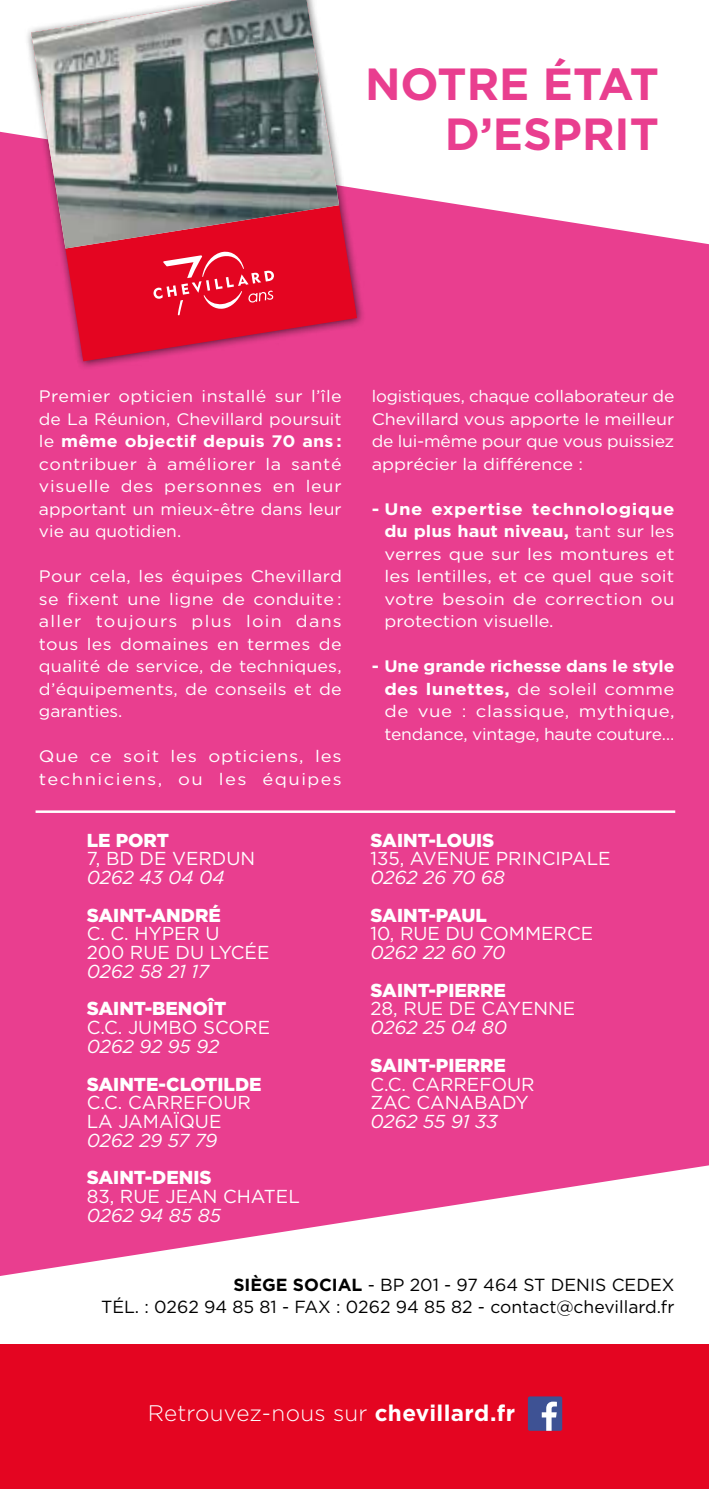
<style>
.page{position:relative;width:709px;height:1489px;background:#fff}
.page>*{position:absolute;margin:0;border:0;box-sizing:border-box;transform-origin:0 0}
.t1{font:700 45px/50px "Gotham Pro";color:#e93e8f;text-align:right}
.t2{font:300 22.5px "Gotham Pro";letter-spacing:.005em;color:#fff}
.t3{font:18.75px/18.8px "Gotham Pro";color:#fff}
.t4{font:900 18.75px "Gotham Pro";color:#fff}
.t5{font:italic 18.75px "Gotham Pro";color:#fff}
.t6{font:17.5px/22.5px "Gotham Pro";color:#000;text-align:right}
.t7{font:16.75px/22.5px "Gotham Pro";letter-spacing:.005em;color:#fff;text-align:justify;scale:1.07 1}
.t8{font:16.75px/22.5px "Gotham Pro";letter-spacing:.005em;color:#fff;text-align:justify;scale:1.08 1}
.t9{font:16.75px/22.5px "Gotham Pro";letter-spacing:.005em;color:#fff;text-align:justify}
.t10{font:16.75px/22.5px "Gotham Pro";letter-spacing:.005em;color:#fff;text-align:justify;scale:1.12 1}
.t11{font:16.75px/22.5px "Gotham Pro";letter-spacing:.065em;color:#fff;scale:1.11 1}
.s1{font-weight:700}
</style>
<div class="page">
<div style="left:0;top:0;width:709px;height:1488px;background:#e93e8f"></div>
<svg style="left:0;top:1165px;width:709px;height:179px;fill:#fff"></svg>
<svg style="left:0;top:0;width:709px;height:244px;fill:#fff"></svg>
<div style="left:24px;top:0;width:342px;height:370px;background:#000;opacity:.6"></div>
<svg style="left:31px;top:0;width:326px;height:361px;fill:#e40521"></svg>
<img style="left:31px;top:0;width:308px;height:248px">
<svg style="left:153px;top:250px;width:121px;height:65px"></svg>
<hr style="left:36px;top:810px;width:639px;height:3px;background:#fff">
<div style="left:0;top:1344px;width:709px;height:144px;background:#e40521"></div>
<div style="left:528px;top:1396px;width:34px;height:34px;background:#3e5294;border-radius:2px"></div>
<svg style="left:542px;top:1401px;width:15px;height:29px"></svg>
<h1 class="t1" style="left:365px;top:58px;width:295px">NOTRE ÉTAT<br>D’ESPRIT</h1>
<p class="t7" style="left:39px;top:385px;width:284px">Premier opticien installé sur l’île de La Réunion, Chevillard poursuit le <span class="s1">même objectif depuis 70 ans : </span>contribuer à améliorer la santé visuelle des personnes en leur apportant un mieux-être dans leur vie au quotidien.</p>
<p class="t7" style="left:39px;top:565px;width:284px">Pour cela, les équipes Chevillard se fixent une ligne de conduite : aller toujours plus loin dans tous les domaines en termes de qualité de service, de techniques, d’équipements, de conseils et de garanties.</p>
<p class="t11" style="left:39px;top:745px;width:274px">Que ce soit les opticiens, les techniciens, ou les équipes</p>
<p class="t4" style="left:87px;top:829px;width:84px">LE PORT</p>
<p class="t3" style="left:87px;top:849px;width:170px">7, BD DE VERDUN</p>
<p class="t5" style="left:87px;top:867px;width:139px">0262 43 04 04</p>
<p class="t4" style="left:87px;top:904px;width:136px">SAINT-ANDRÉ</p>
<p class="t3" style="left:87px;top:924px;width:184px">C. C. HYPER U<br>200 RUE DU LYCÉE</p>
<p class="t5" style="left:87px;top:960px;width:124px">0262 58 21 17</p>
<p class="t4" style="left:87px;top:997px;width:141px">SAINT-BENOÎT</p>
<p class="t3" style="left:87px;top:1018px;width:185px">C.C. JUMBO SCORE</p>
<p class="t5" style="left:87px;top:1035px;width:134px">0262 92 95 92</p>
<p class="t4" style="left:87px;top:1072px;width:176px">SAINTE-CLOTILDE</p>
<p class="t3" style="left:87px;top:1093px;width:166px">C.C. CARREFOUR<br>LA JAMAÏQUE</p>
<p class="t5" style="left:87px;top:1129px;width:132px">0262 29 57 79</p>
<p class="t4" style="left:87px;top:1166px;width:126px">SAINT-DENIS</p>
<p class="t3" style="left:87px;top:1186px;width:215px">83, RUE JEAN CHATEL</p>
<p class="t5" style="left:87px;top:1204px;width:136px">0262 94 85 85</p>
<p class="t9" style="left:372px;top:385px;width:304px">logistiques, chaque collaborateur de Chevillard vous apporte le meilleur de lui-même pour que vous puissiez apprécier la différence :</p>
<p class="t8" style="left:384px;top:497px;width:270px;text-indent:-13px"><span class="s1">- Une expertise technologique du plus haut niveau,</span> tant sur les verres que sur les montures et les lentilles, et ce quel que soit votre besoin de correction ou protection visuelle.</p>
<p class="t10" style="left:384px;top:655px;width:260px;text-indent:-13px"><span class="s1">- Une grande richesse dans le style des lunettes,</span> de soleil comme de vue : classique, mythique, tendance, vintage, haute couture…</p>
<p class="t4" style="left:370px;top:829px;width:125px">SAINT-LOUIS</p>
<p class="t3" style="left:370px;top:849px;width:242px">135, AVENUE PRINCIPALE</p>
<p class="t5" style="left:370px;top:867px;width:136px">0262 26 70 68</p>
<p class="t4" style="left:370px;top:904px;width:118px">SAINT-PAUL</p>
<p class="t3" style="left:370px;top:924px;width:224px">10, RUE DU COMMERCE</p>
<p class="t5" style="left:370px;top:942px;width:136px">0262 22 60 70</p>
<p class="t4" style="left:370px;top:979px;width:137px">SAINT-PIERRE</p>
<p class="t3" style="left:370px;top:999px;width:206px">28, RUE DE CAYENNE</p>
<p class="t5" style="left:370px;top:1017px;width:138px">0262 25 04 80</p>
<p class="t4" style="left:370px;top:1054px;width:137px">SAINT-PIERRE</p>
<p class="t3" style="left:370px;top:1074px;width:166px">C.C. CARREFOUR<br>ZAC CANABADY</p>
<p class="t5" style="left:370px;top:1110px;width:129px">0262 55 91 33</p>
<p class="t6" style="left:101px;top:1272px;width:575px"><span class="s1">SIÈGE SOCIAL</span> - BP 201 - 97 464 ST DENIS CEDEX<br>TÉL. : 0262 94 85 81 - FAX : 0262 94 85 82 - contact@chevillard.fr</p>
<h2 class="t2" style="left:148px;top:1400px;width:369px">Retrouvez-nous sur <span class="s1">chevillard.fr</span></h2>
</div>
